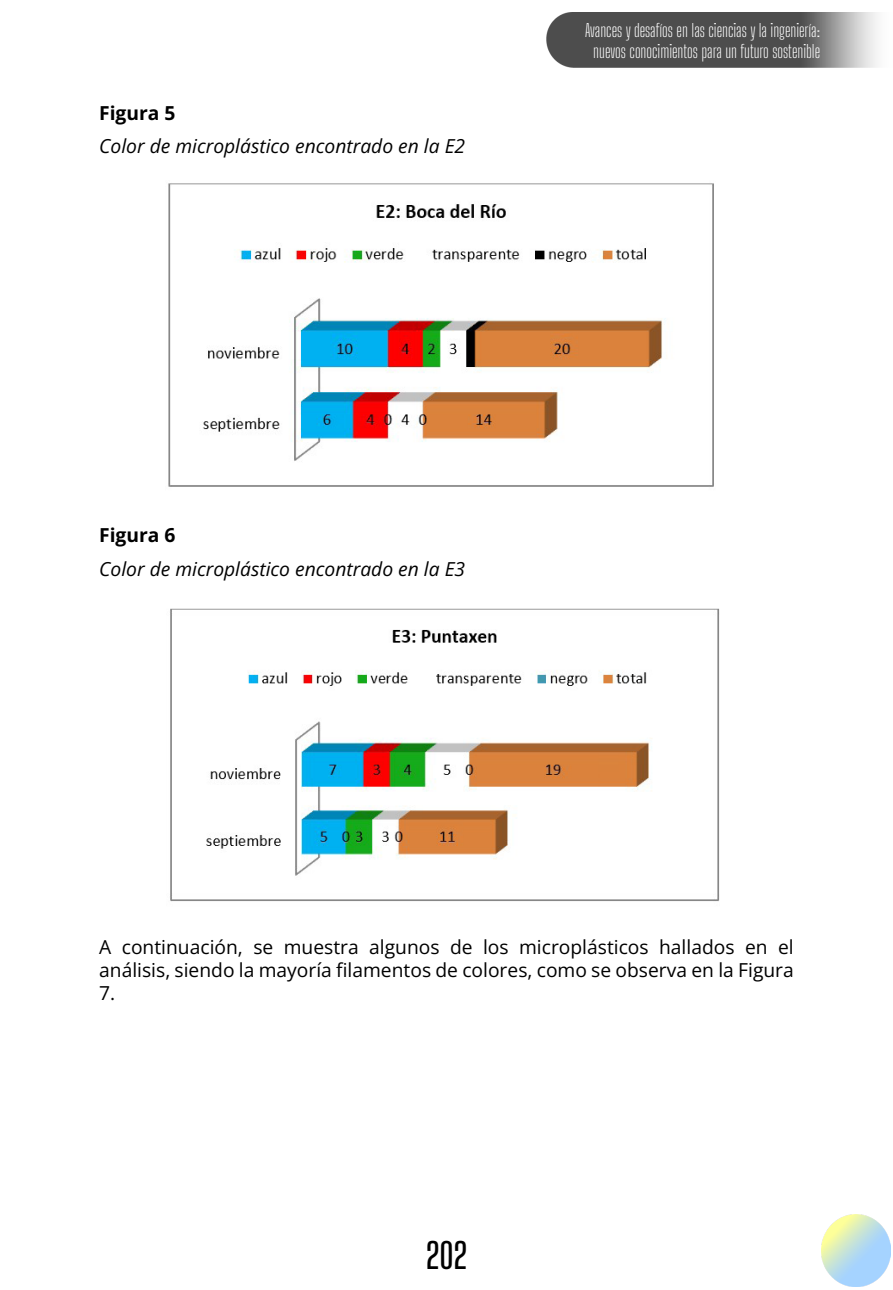
<style>
.page{position:relative;width:893px;height:1290px;background:#fff}
.page>*{position:absolute;margin:0;border:0;box-sizing:border-box;transform-origin:0 0}
.t1{font:100 35px "Big Shoulders Display";color:#000}
.parrafos{font:19.25px/23.1px "Open Sans";color:#000;text-align:justify}
.informacion_tabla_y{font:italic 19.25px "Open Sans";color:#000}
.tablas_y_figuras{font:19.25px "Open Sans";color:#000}
.t2{font:100 17.5px/21px "Big Shoulders Display";color:#fff;text-align:center}
</style>
<div class="page">
<img style="left:546px;top:12px;width:331px;height:55px">
<img style="left:821px;top:1214px;width:70px;height:72px">
<img style="left:168px;top:183px;width:546px;height:304px">
<img style="left:170px;top:608px;width:550px;height:294px">
<p class="tablas_y_figuras" style="left:99px;top:100px;width:78px">Figura 5</p>
<p class="informacion_tabla_y" style="left:99px;top:133px;width:367px">Color de microplástico encontrado en la E2</p>
<p class="t2" style="left:585px;top:19px;width:237px">Avances y desafíos en las ciencias y la ingeniería: nuevos conocimientos para un futuro sostenible</p>
<p class="tablas_y_figuras" style="left:99px;top:522px;width:78px">Figura 6</p>
<p class="informacion_tabla_y" style="left:99px;top:555px;width:367px">Color de microplástico encontrado en la E3</p>
<p class="parrafos" style="left:99px;top:935px;width:696px">A continuación, se muestra algunos de los microplásticos hallados en el análisis, siendo la mayoría filamentos de colores, como se observa en la Figura 7.</p>
<h1 class="t1" style="left:426px;top:1231px;width:43px">202</h1>
</div>
